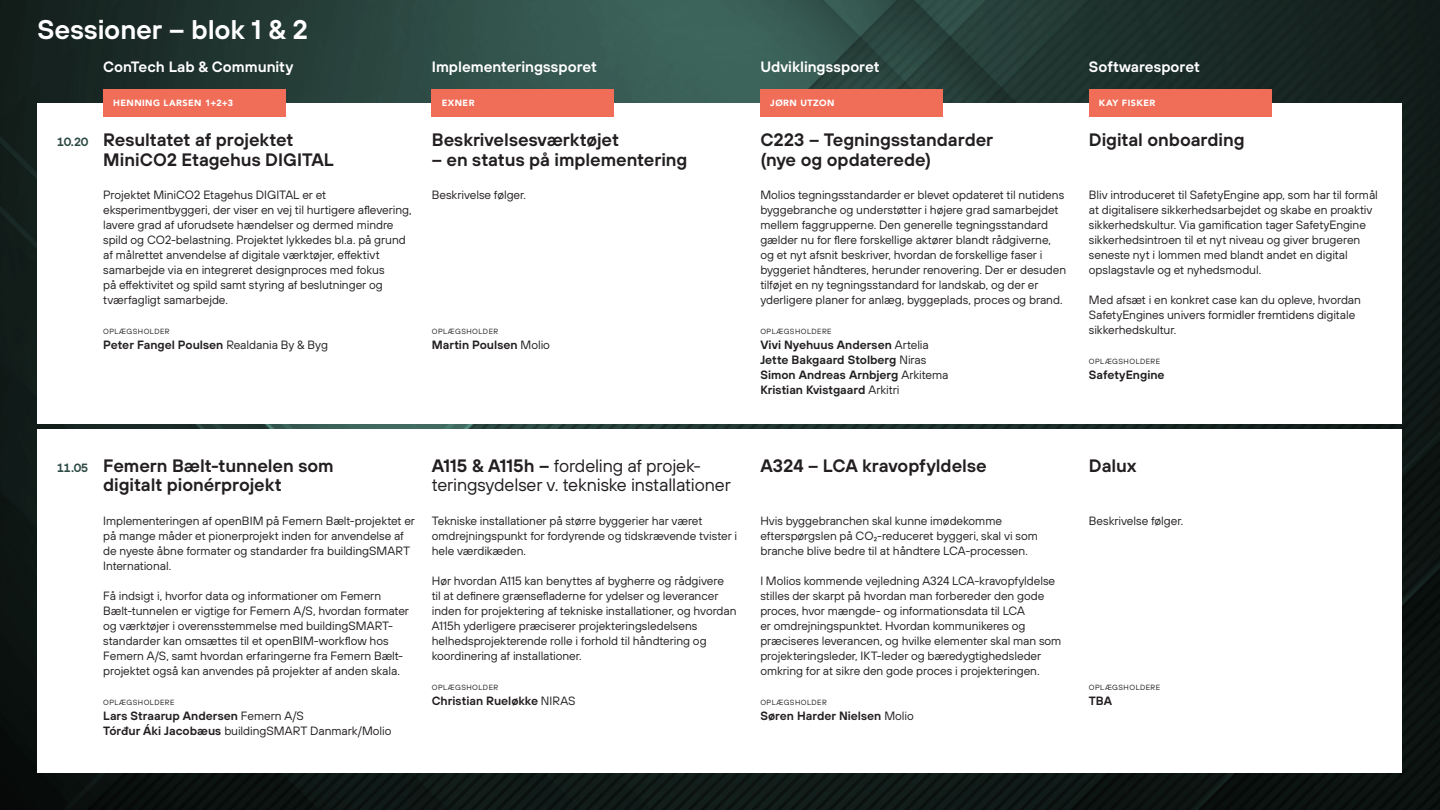
<style>
.page{position:relative;width:1440px;height:810px;background:#fff}
.page>*{position:absolute;margin:0;border:0;box-sizing:border-box;transform-origin:0 0}
.t1{font:600 27px "TT Hoves";letter-spacing:-.005em;color:#fff}
.t2{font:600 18px "TT Hoves";letter-spacing:-.005em;color:#231f20}
.t3{font:18px/19.5px "TT Hoves";letter-spacing:-.01em;color:#231f20}
.t4{font:600 15px "TT Hoves";color:#fff}
.t5{font:12px/15px "TT Hoves";letter-spacing:-.005em;color:#231f20}
.t6{font:600 12px "TT Hoves";color:#231f20}
.t7{font:600 12px "TT Hoves";letter-spacing:.005em;color:#2d4a45}
.t8{font:900 9px "Avenir";letter-spacing:.05em;color:#fff}
.t9{font:7.5px "TT Hoves";letter-spacing:.06em;color:#231f20}
.s1{font-weight:400}
.s2{font-weight:600}
</style>
<div class="page">
<img style="left:0;top:0;width:1440px;height:810px">
<div style="left:38px;top:429px;width:1364px;height:343px;background:#fff"></div>
<div style="left:38px;top:103px;width:1364px;height:320px;background:#fff"></div>
<div style="left:432px;top:89px;width:182px;height:27px;background:#f06d58"></div>
<div style="left:103px;top:89px;width:182px;height:27px;background:#f06d58"></div>
<div style="left:760px;top:89px;width:183px;height:27px;background:#f06d58"></div>
<div style="left:1089px;top:89px;width:182px;height:27px;background:#f06d58"></div>
<p class="t1" style="left:38px;top:12px;width:272px">Sessioner – blok 1 &amp; 2</p>
<p class="t4" style="left:103px;top:57px;width:192px">ConTech Lab &amp; Community</p>
<p class="t4" style="left:432px;top:57px;width:167px">Implementeringssporet</p>
<p class="t4" style="left:760px;top:57px;width:121px">Udviklingssporet</p>
<p class="t4" style="left:1089px;top:57px;width:113px">Softwaresporet</p>
<p class="t8" style="left:113px;top:95px;width:122px">HENNING LARSEN 1+2+3</p>
<p class="t8" style="left:442px;top:95px;width:34px">EXNER</p>
<p class="t8" style="left:770px;top:95px;width:66px">JØRN UTZON</p>
<p class="t8" style="left:1099px;top:95px;width:58px">KAY FISKER</p>
<p class="t7" style="left:57px;top:134px;width:33px">10.20</p>
<p class="t2" style="left:103px;top:128px;width:192px">Resultatet af projektet</p>
<p class="t2" style="left:103px;top:147px;width:232px">MiniCO2 Etagehus DIGITAL</p>
<p class="t5" style="left:103px;top:187px;width:310px">Projektet MiniCO2 Etagehus DIGITAL er et eksperimentbyggeri, der viser en vej til hurtigere aflevering, lavere grad af uforudsete hændelser og dermed mindre spild og CO2-belastning. Projektet lykkedes bl.a. på grund af målrettet anvendelse af digitale værktøjer, effektivt samarbejde via en integreret designproces med fokus<br>på effektivitet og spild samt styring af beslutninger og tværfagligt samarbejde.</p>
<p class="t9" style="left:103px;top:327px;width:68px">OPLÆGSHOLDER</p>
<p class="t6" style="left:103px;top:337px;width:226px">Peter Fangel Poulsen <span class="s1">Realdania By &amp; Byg</span></p>
<p class="t2" style="left:432px;top:128px;width:189px">Beskrivelsesværktøjet</p>
<p class="t2" style="left:432px;top:147px;width:257px">– en status på implementering</p>
<p class="t5" style="left:432px;top:187px;width:96px">Beskrivelse følger.</p>
<p class="t9" style="left:432px;top:327px;width:68px">OPLÆGSHOLDER</p>
<p class="t6" style="left:432px;top:337px;width:120px">Martin Poulsen <span class="s1">Molio</span></p>
<p class="t2" style="left:760px;top:128px;width:234px">C223 – Tegningsstandarder</p>
<p class="t2" style="left:760px;top:147px;width:172px">(nye og opdaterede)</p>
<p class="t5" style="left:760px;top:187px;width:307px">Molios tegningsstandarder er blevet opdateret til nutidens byggebranche og understøtter i højere grad samarbejdet mellem faggrupperne. Den generelle tegningsstandard gælder nu for flere forskellige aktører blandt rådgiverne, og et nyt afsnit beskriver, hvordan de forskellige faser i byggeriet håndteres, herunder renovering. Der er desuden tilføjet en ny tegningsstandard for landskab, og der er yderligere planer for anlæg, byggeplads, proces og brand.</p>
<p class="t9" style="left:760px;top:327px;width:73px">OPLÆGSHOLDERE</p>
<p class="t6" style="left:760px;top:337px;width:170px">Vivi Nyehuus Andersen <span class="s1">Artelia</span></p>
<p class="t6" style="left:760px;top:352px;width:168px">Jette Bakgaard Stolberg <span class="s1">Niras</span></p>
<p class="t6" style="left:760px;top:367px;width:190px">Simon Andreas Arnbjerg <span class="s1">Arkitema</span></p>
<p class="t6" style="left:760px;top:382px;width:141px">Kristian Kvistgaard <span class="s1">Arkitri</span></p>
<p class="t2" style="left:1089px;top:128px;width:157px">Digital onboarding</p>
<p class="t5" style="left:1089px;top:187px;width:291px">Bliv introduceret til SafetyEngine app, som har til formål at digitalisere sikkerhedsarbejdet og skabe en proaktiv sikkerhedskultur. Via gamification tager SafetyEngine sikkerhedsintroen til et nyt niveau og giver brugeren seneste nyt i lommen med blandt andet en digital opslagstavle og et nyhedsmodul.</p>
<p class="t5" style="left:1089px;top:292px;width:274px">Med afsæt i en konkret case kan du opleve, hvordan<br>SafetyEngines univers formidler fremtidens digitale sikkerhedskultur.</p>
<p class="t9" style="left:1089px;top:357px;width:73px">OPLÆGSHOLDERE</p>
<p class="t6" style="left:1089px;top:367px;width:77px">SafetyEngine</p>
<p class="t7" style="left:57px;top:460px;width:33px">11.05</p>
<p class="t2" style="left:103px;top:454px;width:232px">Femern Bælt-tunnelen som</p>
<p class="t2" style="left:103px;top:473px;width:180px">digitalt pionérprojekt</p>
<p class="t5" style="left:103px;top:513px;width:313px">Implementeringen af openBIM på Femern Bælt-projektet er på mange måder et pionerprojekt inden for anvendelse af de nyeste åbne formater og standarder fra buildingSMART International.</p>
<p class="t5" style="left:103px;top:588px;width:307px">Få indsigt i, hvorfor data og informationer om Femern Bælt-tunnelen er vigtige for Femern A/S, hvordan formater og værktøjer i overensstemmelse med buildingSMART&shy;standarder kan omsættes til et openBIM-workflow hos Femern A/S, samt hvordan erfaringerne fra Femern Bælt&shy;projektet også kan anvendes på projekter af anden skala.</p>
<p class="t9" style="left:103px;top:698px;width:73px">OPLÆGSHOLDERE</p>
<p class="t6" style="left:103px;top:708px;width:202px">Lars Straarup Andersen <span class="s1">Femern A/S</span></p>
<p class="t5" style="left:103px;top:723px;width:290px"><span class="s2">Tórđur Áki Jacobæus</span> buildingSMART Danmark/Molio</p>
<p class="t3" style="left:432px;top:456px;width:301px"><span class="s2">A115 &amp; A115h –</span> fordeling af projek&shy;teringsydelser v. tekniske installationer</p>
<p class="t2" style="left:760px;top:454px;width:228px">A324 – LCA kravopfyldelse</p>
<p class="t5" style="left:432px;top:513px;width:307px">Tekniske installationer på større byggerier har været omdrejningspunkt for fordyrende og tidskrævende tvister i hele værdikæden.</p>
<p class="t5" style="left:432px;top:573px;width:306px">Hør hvordan A115 kan benyttes af bygherre og rådgivere<br>til at definere grænsefladerne for ydelser og leverancer inden for projektering af tekniske installationer, og hvordan A115h yderligere præciserer projekteringsledelsens helhedsprojekterende rolle i forhold til håndtering og koordinering af installationer.</p>
<p class="t9" style="left:432px;top:683px;width:68px">OPLÆGSHOLDER</p>
<p class="t6" style="left:432px;top:693px;width:145px">Christian Rueløkke <span class="s1">NIRAS</span></p>
<p class="t5" style="left:760px;top:513px;width:279px">Hvis byggebranchen skal kunne imødekomme efterspørgslen på CO₂-reduceret byggeri, skal vi som branche blive bedre til at håndtere LCA-processen.</p>
<p class="t5" style="left:760px;top:573px;width:303px">I Molios kommende vejledning A324 LCA-kravopfyldelse stilles der skarpt på hvordan man forbereder den gode proces, hvor mængde- og informationsdata til LCA<br>er omdrejningspunktet. Hvordan kommunikeres og præciseres leverancen, og hvilke elementer skal man som projekteringsleder, IKT-leder og bæredygtighedsleder omkring for at sikre den gode proces i projekteringen.</p>
<p class="t9" style="left:760px;top:698px;width:68px">OPLÆGSHOLDER</p>
<p class="t6" style="left:760px;top:708px;width:155px">Søren Harder Nielsen <span class="s1">Molio</span></p>
<p class="t2" style="left:1089px;top:454px;width:49px">Dalux</p>
<p class="t5" style="left:1089px;top:513px;width:96px">Beskrivelse følger.</p>
<p class="t9" style="left:1089px;top:683px;width:73px">OPLÆGSHOLDERE</p>
<p class="t6" style="left:1089px;top:693px;width:25px">TBA</p>
</div>
